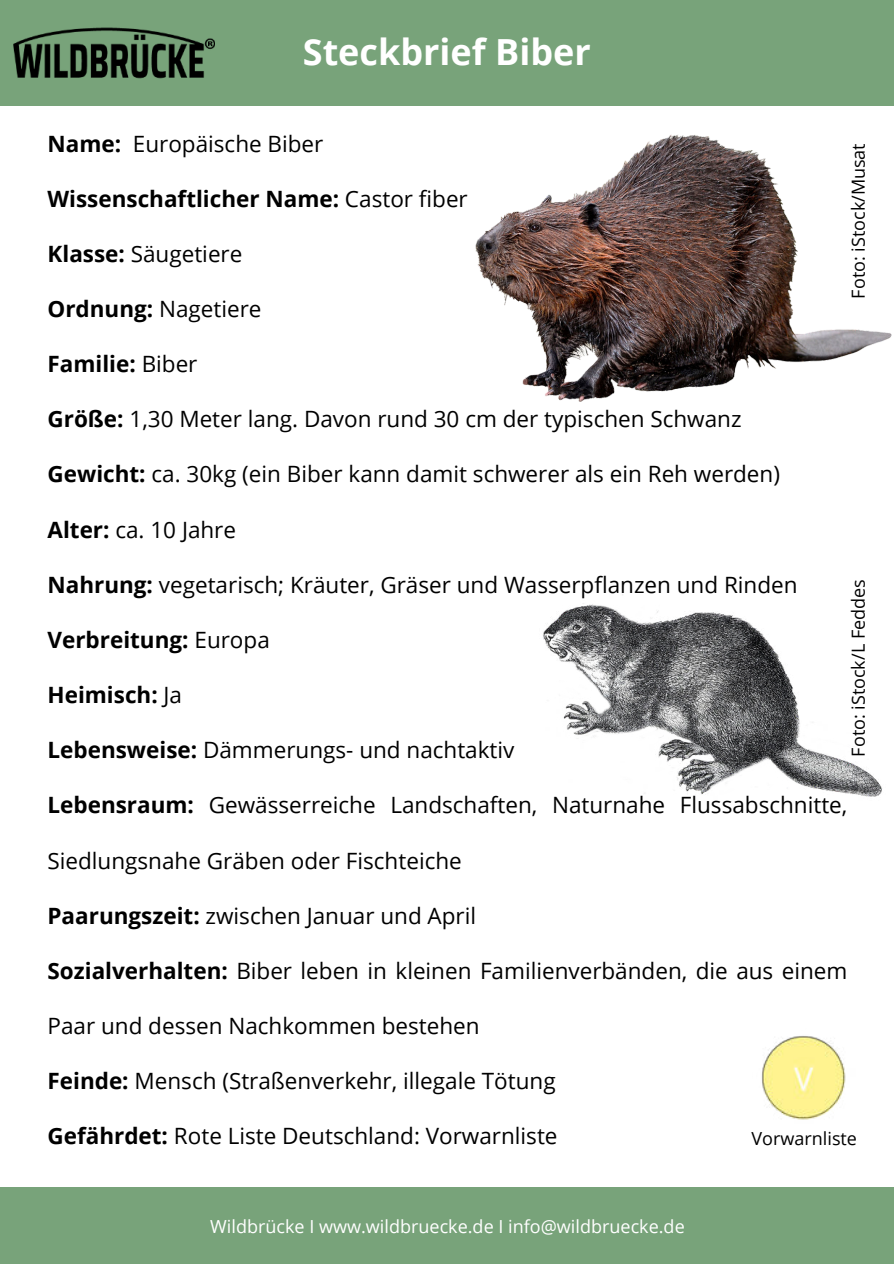
<style>
.page{position:relative;width:894px;height:1264px;background:#fff}
.page>*{position:absolute;margin:0;border:0;box-sizing:border-box;transform-origin:0 0}
.t1{font:700 36px "Open Sans";color:#fff}
.t2{font:22.5px "Open Sans";color:#000}
.t3{font:700 22.5px "Open Sans";color:#000}
.t4{font:18px "Open Sans";color:#fff}
.t5{font:18px "Open Sans";color:#000}
.s1{font-weight:700}
.s2{font-weight:400}
</style>
<div class="page">
<div style="left:0;top:1187px;width:893px;height:76px;background:#78a37a"></div>
<div style="left:0;top:0;width:893px;height:105px;background:#78a37a"></div>
<img style="left:14px;top:27px;width:200px;height:51px">
<img style="left:475px;top:135px;width:417px;height:267px">
<img style="left:543px;top:594px;width:339px;height:203px">
<img style="left:762px;top:1036px;width:84px;height:84px">
<h1 class="t1" style="left:303px;top:27px;width:289px">Steckbrief Biber</h1>
<p class="t2" style="left:48px;top:128px;width:277px"><span class="s1">Name:</span> Europäische Biber</p>
<p class="t3" style="left:48px;top:183px;width:421px">Wissenschaftlicher Name: <span class="s2">Castor fiber</span></p>
<p class="t2" style="left:48px;top:238px;width:196px"><span class="s1">Klasse:</span> Säugetiere</p>
<p class="t2" style="left:48px;top:293px;width:215px"><span class="s1">Ordnung:</span> Nagetiere</p>
<p class="t3" style="left:48px;top:348px;width:151px">Familie: <span class="s2">Biber</span></p>
<p class="t2" style="left:48px;top:404px;width:695px"><span class="s1">Größe:</span> 1,30 Meter lang. Davon rund 30 cm der typischen Schwanz</p>
<p class="t2" style="left:48px;top:459px;width:733px"><span class="s1">Gewicht:</span> ca. 30kg (ein Biber kann damit schwerer als ein Reh werden)</p>
<p class="t2" style="left:48px;top:514px;width:190px"><span class="s1">Alter:</span> ca. 10 Jahre</p>
<p class="t2" style="left:48px;top:569px;width:751px"><span class="s1">Nahrung:</span> vegetarisch; Kräuter, Gräser und Wasserpflanzen und Rinden</p>
<p class="t3" style="left:48px;top:624px;width:224px">Verbreitung: <span class="s2">Europa</span></p>
<p class="t3" style="left:48px;top:679px;width:136px">Heimisch: <span class="s2">Ja</span></p>
<p class="t2" style="left:48px;top:734px;width:468px"><span class="s1">Lebensweise:</span> Dämmerungs- und nachtaktiv</p>
<p class="t2" style="left:48px;top:789px;width:801px"><span class="s1">Lebensraum:</span> Gewässerreiche Landschaften, Naturnahe Flussabschnitte,</p>
<p class="t2" style="left:48px;top:845px;width:415px">Siedlungsnahe Gräben oder Fischteiche</p>
<p class="t2" style="left:48px;top:900px;width:430px"><span class="s1">Paarungszeit:</span> zwischen Januar und April</p>
<p class="t2" style="left:48px;top:955px;width:801px"><span class="s1">Sozialverhalten:</span> Biber leben in kleinen Familienverbänden, die aus einem</p>
<p class="t2" style="left:48px;top:1010px;width:433px">Paar und dessen Nachkommen bestehen</p>
<p class="t2" style="left:48px;top:1065px;width:509px"><span class="s1">Feinde:</span> Mensch (Straßenverkehr, illegale Tötung</p>
<p class="t2" style="left:48px;top:1120px;width:511px"><span class="s1">Gefährdet:</span> Rote Liste Deutschland: Vorwarnliste</p>
<p class="t5" style="left:845px;top:298px;width:157px;rotate:-90deg">Foto: iStock/Musat</p>
<p class="t5" style="left:845px;top:756px;width:179px;rotate:-90deg">Foto: iStock/L Feddes</p>
<p class="t5" style="left:751px;top:1125px;width:107px">Vorwarnliste</p>
<p class="t4" style="left:210px;top:1214px;width:476px">Wildbrücke I www.wildbruecke.de I info@wildbruecke.de</p>
</div>
